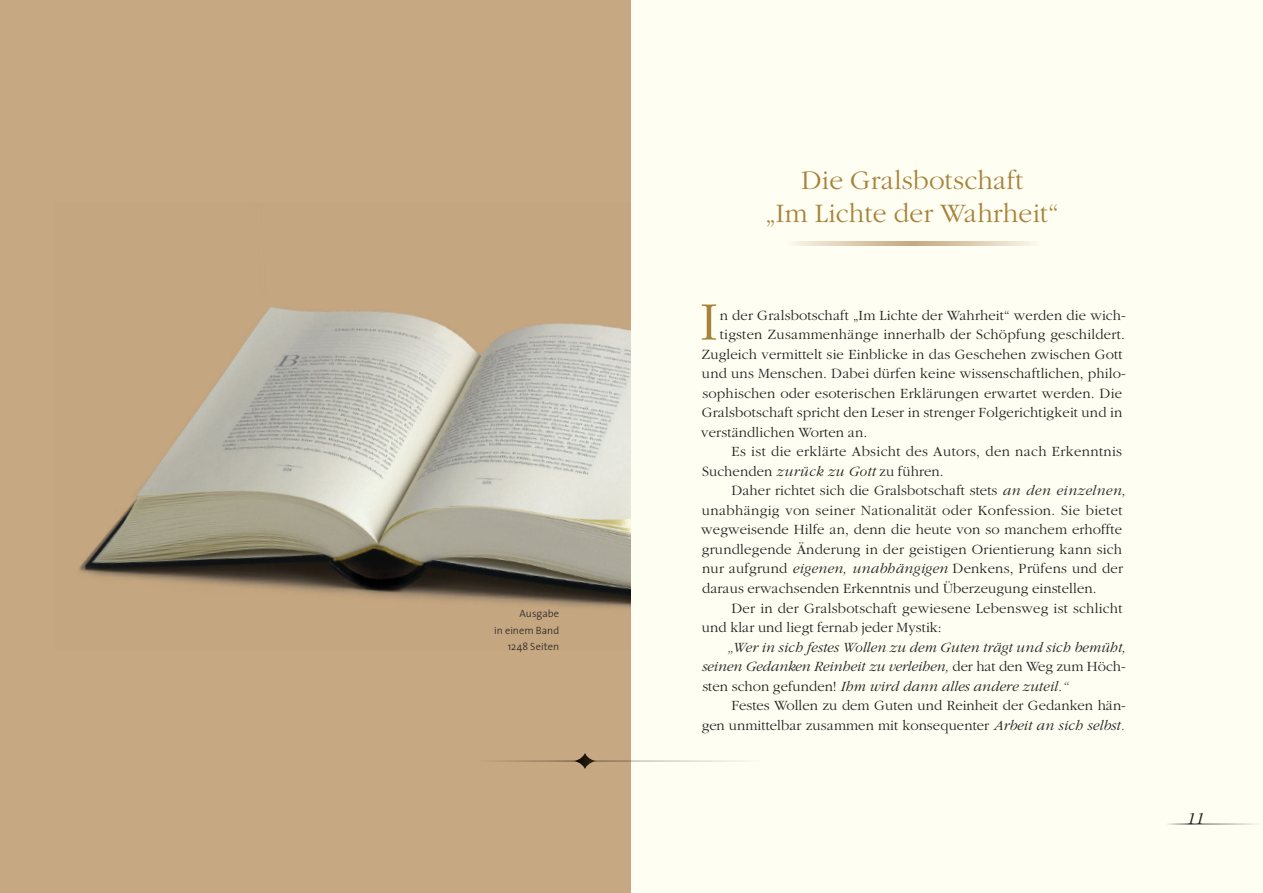
<style>
.page{position:relative;width:1263px;height:893px;background:#fff}
.page>*{position:absolute;margin:0;border:0;box-sizing:border-box;transform-origin:0 0}
.t1{font:300 56.4px "Garamond";color:#a7823c}
.t2{font:300 27.75px/33px "Garamond";letter-spacing:.01em;color:#a7823c;text-align:center}
.t3{font:italic 16.5px "New Baskerville";color:#231f20}
.t4{font:300 14.7px/19.5px "Garamond";letter-spacing:.01em;color:#231f20;text-align:right}
.t5{font:italic 300 14.7px/19.5px "Garamond";letter-spacing:.005em;color:#231f20;text-align:justify}
.t6{font:300 10.5px/16.5px "The Sans";color:#231f20;text-align:right}
.s1{font-style:italic}
.s2{font-style:normal}
</style>
<div class="page">
<div style="left:0;top:0;width:631px;height:893px;background:#c6a882"></div>
<img style="left:79px;top:306px;width:552px;height:303px">
<div style="left:631px;top:0;width:632px;height:893px;background:#fffef2"></div>
<svg style="left:495px;top:753px;width:247px;height:16px"></svg>
<svg style="left:795px;top:242px;width:236px;height:4px"></svg>
<hr style="left:1165px;top:824px;width:98px;height:1px;background:#fff">
<p class="t6" style="left:494px;top:606px;width:66px">Ausgabe<br>in einem Band<br>1248 Seiten</p>
<h2 class="t2" style="left:765px;top:166px;width:295px">Die Gralsbotschaft<br>„Im Lichte der Wahrheit“</h2>
<h1 class="t1" style="left:700px;top:300px;width:20px">I</h1>
<p class="t4" style="left:720px;top:307px;width:408px">n der Gralsbotschaft „Im Lichte der Wahrheit“ werden die wich-</p>
<p class="t4" style="left:720px;top:326px;width:406px">tigsten Zusammenhänge innerhalb der Schöpfung geschildert.</p>
<p class="t4" style="left:701px;top:346px;width:423px">Zugleich vermittelt sie Einblicke in das Geschehen zwischen Gott</p>
<p class="t4" style="left:702px;top:365px;width:425px">und uns Menschen. Dabei dürfen keine wissenschaftlichen, philo-</p>
<p class="t4" style="left:702px;top:385px;width:421px">sophischen oder esoterischen Erklärungen erwartet werden. Die</p>
<p class="t4" style="left:702px;top:404px;width:422px">Gralsbotschaft spricht den Leser in strenger Folgerichtigkeit und in</p>
<p class="t4" style="left:701px;top:424px;width:168px">verständlichen Worten an.</p>
<p class="t4" style="left:731px;top:443px;width:392px">Es ist die erklärte Absicht des Autors, den nach Erkenntnis</p>
<p class="t4" style="left:702px;top:463px;width:243px">Suchenden <span class="s1">zurück zu Gott</span> zu führen.</p>
<p class="t4" style="left:731px;top:482px;width:395px">Daher richtet sich die Gralsbotschaft stets <span class="s1">an den einzelnen,</span></p>
<p class="t4" style="left:702px;top:502px;width:422px">unabhängig von seiner Nationalität oder Konfession. Sie bietet</p>
<p class="t4" style="left:701px;top:521px;width:422px">wegweisende Hilfe an, denn die heute von so manchem erhoffte</p>
<p class="t4" style="left:702px;top:541px;width:422px">grundlegende Änderung in der geistigen Orientierung kann sich</p>
<p class="t4" style="left:702px;top:560px;width:422px">nur aufgrund <span class="s1">eigenen, unabhängigen</span> Denkens, Prüfens und der</p>
<p class="t4" style="left:702px;top:580px;width:396px">daraus erwachsenden Erkenntnis und Überzeugung einstellen.</p>
<p class="t4" style="left:731px;top:599px;width:392px">Der in der Gralsbotschaft gewiesene Lebensweg ist schlicht</p>
<p class="t4" style="left:702px;top:619px;width:241px">und klar und liegt fernab jeder Mystik:</p>
<p class="t5" style="left:701px;top:638px;width:426px;text-indent:26px">„Wer in sich festes Wollen zu dem Guten trägt und sich bemüht, seinen Gedanken Reinheit zu verleihen, <span class="s2">der hat den Weg zum Höch&shy;sten schon gefunden!</span> Ihm wird dann alles andere zuteil.“</p>
<p class="t4" style="left:702px;top:697px;width:426px">Festes Wollen zu dem Guten und Reinheit der Gedanken hän-<br>gen unmittelbar zusammen mit konsequenter <span class="s1">Arbeit an sich selbst.</span></p>
<p class="t3" style="left:1186px;top:813px;width:19px">11</p>
</div>
